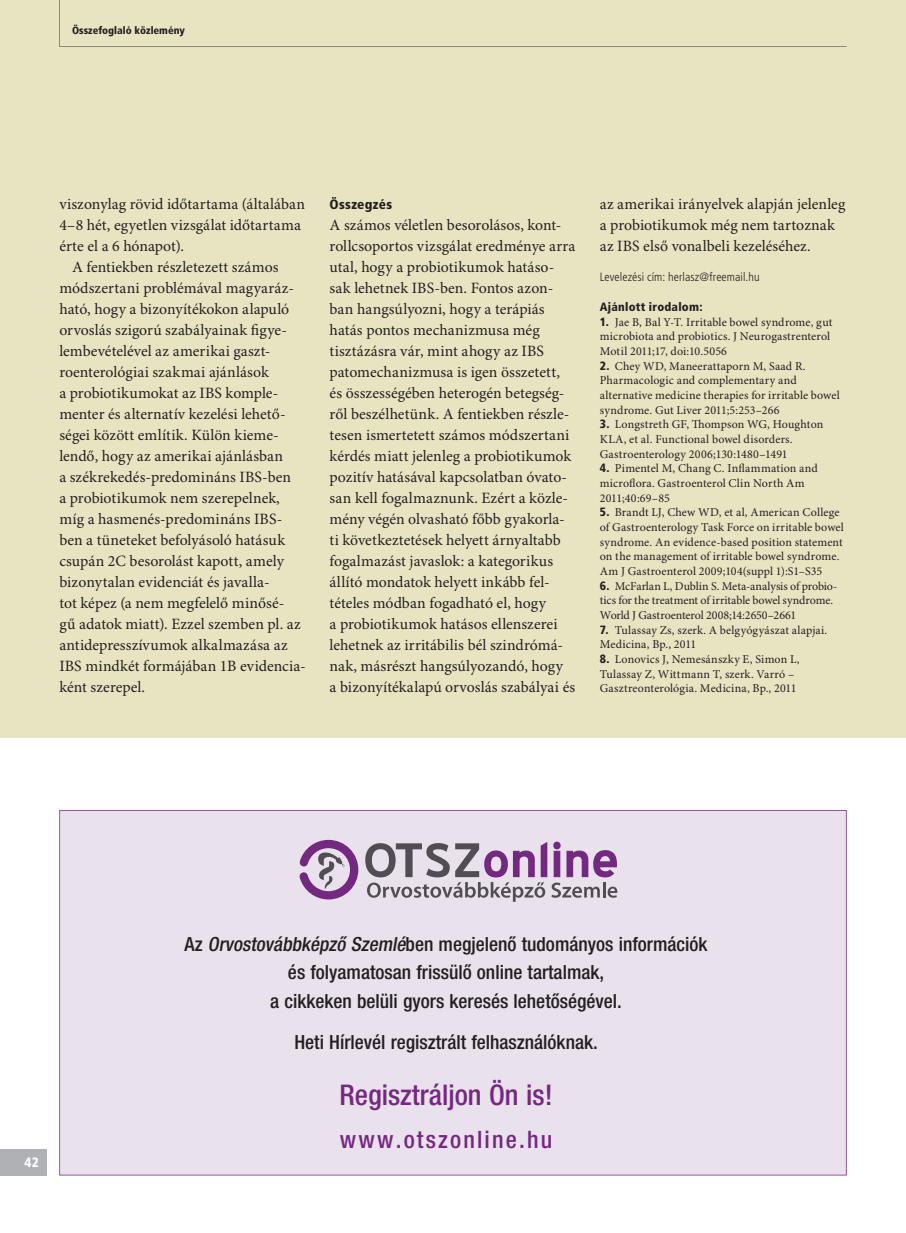
<style>
.page{position:relative;width:906px;height:1233px;background:#fff}
.page>*{position:absolute;margin:0;border:0;box-sizing:border-box;transform-origin:0 0}
.t1{font:28.5px "Helvetica Cond H Med";color:#762880}
.t2{font:24px "Helvetica Cond H Med";letter-spacing:.09em;color:#762880}
.t3{font:19.5px/28.5px "Helvetica Cond H Med";color:#231f20;text-align:center}
.t4{font:15.75px/21px "Minion Pro";color:#231f20}
.t5{font:900 condensed 13.5px "Frutiger";letter-spacing:.025em;color:#231f20}
.t6{font:13.5px "IMP Frutiger Cond Black";color:#fff}
.t7{font:12px/14.7px "Minion Pro";letter-spacing:.01em;color:#231f20}
.t8{font:12px/14.7px "Minion Pro";letter-spacing:-.01em;color:#231f20}
.t9{font:300 condensed 12px "Frutiger";letter-spacing:.01em;color:#231f20}
.t10{font:900 condensed 12px "Frutiger";letter-spacing:.025em;color:#231f20}
.t11{font:900 condensed 10.5px "Frutiger";color:#231f20}
.s1{font-family:"Frutiger";font-weight:900;font-stretch:condensed}
.s2{font-family:"Helvetica Cond H Med Ita"}
</style>
<div class="page">
<div style="left:0;top:0;width:905px;height:737px;background:#e8e4c2"></div>
<div style="left:0;top:1148px;width:47px;height:27px;background:#b0b1b5"></div>
<svg style="left:59px;top:0;width:787px;height:47px"></svg>
<div style="left:59px;top:810px;width:787px;height:365px;background:#e9e1ec"></div>
<svg style="left:299px;top:840px;width:59px;height:59px;background:#b091b7"></svg>
<svg style="left:365px;top:841px;width:252px;height:61px;background:#b9a9bd"></svg>
<p class="t11" style="left:72px;top:26px;width:114px">Összefoglaló közlemény</p>
<p class="t4" style="left:59px;top:195px;width:247px">viszonylag rövid időtartama (általában</p>
<p class="t4" style="left:59px;top:216px;width:243px">4–8 hét, egyetlen vizsgálat időtartama</p>
<p class="t4" style="left:59px;top:237px;width:126px">érte el a 6 hónapot).</p>
<p class="t4" style="left:72px;top:258px;width:208px">A fentiekben részletezett számos</p>
<p class="t4" style="left:59px;top:279px;width:236px">módszertani problémával magya ráz-</p>
<p class="t4" style="left:59px;top:300px;width:231px">ható, hogy a bizonyítékokon alapuló</p>
<p class="t4" style="left:59px;top:321px;width:229px">orvoslás szigorú szabályainak figye-</p>
<p class="t4" style="left:59px;top:342px;width:213px">lembevételével az amerikai gaszt-</p>
<p class="t4" style="left:59px;top:363px;width:211px">ro enterológiai szakmai ajánlások</p>
<p class="t4" style="left:59px;top:384px;width:220px">a probiotikumokat az IBS komple-</p>
<p class="t4" style="left:59px;top:405px;width:228px">menter és alternatív kezelési lehető-</p>
<p class="t4" style="left:59px;top:426px;width:221px">ségei között említik. Külön kieme-</p>
<p class="t4" style="left:59px;top:447px;width:225px">lendő, hogy az amerikai ajánlásban</p>
<p class="t4" style="left:59px;top:468px;width:233px">a székrekedés-predomináns IBS-ben</p>
<p class="t4" style="left:59px;top:489px;width:222px">a probiotikumok nem szerepelnek,</p>
<p class="t4" style="left:59px;top:510px;width:224px">míg a hasmenés-predomináns IBS-</p>
<p class="t4" style="left:59px;top:531px;width:227px">ben a tüneteket befolyásoló hatásuk</p>
<p class="t4" style="left:59px;top:552px;width:226px">csupán 2C besorolást kapott, amely</p>
<p class="t4" style="left:59px;top:573px;width:212px">bizonytalan evidenciát és javalla-</p>
<p class="t4" style="left:59px;top:594px;width:226px">tot képez (a nem megfelelő minősé-</p>
<p class="t4" style="left:59px;top:615px;width:243px">gű adatok miatt). Ezzel szemben pl. az</p>
<p class="t4" style="left:59px;top:636px;width:230px">antidepresszívumok alkalmazása az</p>
<p class="t4" style="left:59px;top:657px;width:248px">IBS mindkét formájában 1B evidencia-</p>
<p class="t4" style="left:59px;top:678px;width:87px">ként szerepel.</p>
<p class="t5" style="left:329px;top:199px;width:64px">Összegzés</p>
<p class="t4" style="left:329px;top:216px;width:247px">A számos véletlen besorolásos, kont&shy;rollcsoportos vizsgálat eredménye arra utal, hogy a probiotikumok hatáso&shy;sak lehetnek IBS-ben. Fontos azon&shy;ban hangsúlyozni, hogy a terápiá s hatás pontos mechanizmusa még tisztázásra vár, mint ahogy az IBS patomechanizmusa is igen összetett, és összességében heterogén betegség&shy;ről beszélhetünk. A fentiekben részle&shy;tesen ismertetett számos módszertani kérdés miatt jelenleg a probiotikumok pozitív hatásával kapcsolatban óvato&shy;san kell fogalmaznunk. Ezért a közle&shy;mény végén olvasható főbb gyakorla&shy;ti következtetések helyett árnyaltabb fogalmazást javaslok: a kategorikus állító mondatok helyett inkább fel&shy;tételes módban fogadható el, hogy<br>a probiotikumok hatásos ellenszerei lehetnek az irritábilis bél szindrómá&shy;nak, másrészt hangsúlyozandó, hogy<br>a bizonyítékalapú orvoslás szabályai és</p>
<p class="t4" style="left:599px;top:195px;width:247px">az amerikai irányelvek alapján jelenleg a probiotikumok még nem tartoznak az IBS első vonalbeli kezeléséhez.</p>
<p class="t9" style="left:599px;top:272px;width:161px">Levelezési cím: herlasz@freemail.hu</p>
<p class="t10" style="left:599px;top:302px;width:104px">Ajánlott irodalom:</p>
<p class="t7" style="left:599px;top:315px;width:234px"><span class="s1">1.</span> Jae B, Bal Y-T. Irritable bowel syndrome, gut microbiota and probiotics. J Neurogastrenterol<br>Motil 2011;17, doi:10.5056</p>
<p class="t7" style="left:599px;top:359px;width:241px"><span class="s1">2.</span> Chey WD, Maneerattaporn M, Saad R.<br>Pharmacologic and complementary and alternative medicine therapies for irritable bowel syndrome. Gut Liver 2011;5:253–266</p>
<p class="t7" style="left:599px;top:418px;width:225px"><span class="s1">3.</span> Longstreth GF, Thompson WG, Houghton<br>KLA, et al. Functional bowel disorders.<br>Gastroenterology 2006;130:1480–1491</p>
<p class="t7" style="left:599px;top:462px;width:219px"><span class="s1">4.</span> Pimentel M, Chang C. Inflammation and microflora. Gastroenterol Clin North Am<br>2011;40:69–85</p>
<p class="t7" style="left:599px;top:506px;width:245px"><span class="s1">5.</span> Brandt LJ, Chew WD, et al, American College of Gastroenterology Task Force on irritable bowel syndrome. An evidence-based position statement on the management of irritable bowel syndrome.<br>Am J Gastroenterol 2009;104(suppl 1):S1–S35</p>
<p class="t8" style="left:599px;top:579px;width:239px"><span class="s1">6.</span> McFarlan L, Dublin S. Meta-analysis of pro bio&shy;tics for the treatment of irritable bowel syndrome.<br>World J Gastroenterol 2008;14:2650–2661</p>
<p class="t7" style="left:599px;top:623px;width:229px"><span class="s1">7.</span> Tulassay Zs, szerk. A belgyógyászat alapjai.<br>Medicina, Bp., 2011</p>
<p class="t7" style="left:599px;top:653px;width:201px"><span class="s1">8.</span> Lonovics J, Nemesánszky E, Simon L,<br>Tulassay Z, Wittmann T, szerk. Varró –<br>Gasztreonterológia. Medicina, Bp., 2011</p>
<p class="t6" style="left:25px;top:1157px;width:16px">42</p>
<p class="t3" style="left:184px;top:931px;width:524px">Az <span class="s2">Orvostovábbképzô Szemlé</span>ben megjelenô tudományos információk és folyamatosan frissülô online tartalmak,<br>a cikkeken belüli gyors keresés lehetôségével.</p>
<p class="t3" style="left:294px;top:1029px;width:305px">Heti Hírlevél regisztrált felhasználóknak.</p>
<h1 class="t1" style="left:339px;top:1084px;width:214px">Regisztráljon Ön is!</h1>
<h2 class="t2" style="left:340px;top:1130px;width:214px">www.otszonline.hu</h2>
</div>
